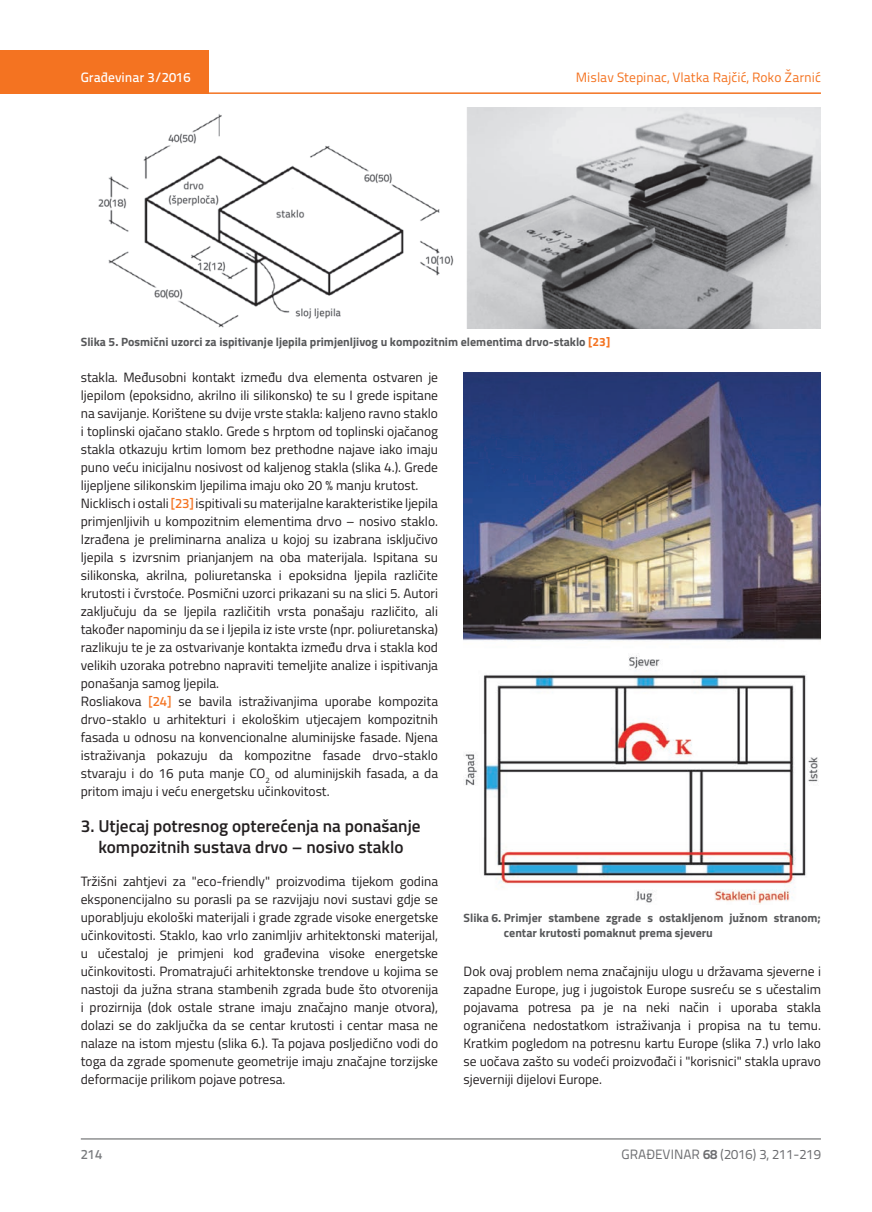
<style>
.page{position:relative;width:872px;height:1212px;background:#fff}
.page>*{position:absolute;margin:0;border:0;box-sizing:border-box;transform-origin:0 0}
.t1{font:600 17.25px/21px "Titillium";color:#231f20;text-align:center}
.t2{font:13.5px/18px "Titillium";color:#231f20;text-align:justify}
.t3{font:13.5px "Titillium Text 22 L";color:#f47321}
.t4{font:13.5px "Titillium Text 22 L";color:#6c6d70}
.t5{font:500 13.5px "Titillium Text 22 L";color:#fff}
.t6{font:500 13.5px "Titillium Text 22 L";color:#787a7d}
.t7{font:700 12px/15px "Titillium";color:#57585a}
.s1{color:#f47321}
.s2{font-family:"Titillium Text 22 L";font-weight:500;color:#f47321}
.s3{font-weight:700}
</style>
<div class="page">
<div style="left:0;top:50px;width:208px;height:44px;background:#f47321"></div>
<hr style="left:0;top:92px;width:821px;height:2px;background:#f47321">
<hr style="left:81px;top:1139px;width:740px;height:1px;background:#57585a">
<img style="left:98px;top:107px;width:723px;height:221px">
<img style="left:463px;top:373px;width:358px;height:531px">
<p class="t5" style="left:81px;top:67px;width:111px">Građevinar 3/2016</p>
<p class="t3" style="left:576px;top:68px;width:247px">Mislav Stepinac, Vlatka Rajčić, Roko Žarnić</p>
<p class="t7" style="left:81px;top:333px;width:531px">Slika 5. Posmični uzorci za ispitivanje ljepila primjenljivog u kompozitnim elementima drvo-staklo <span class="s1">[23]</span></p>
<p class="t2" style="left:81px;top:367px;width:359px;text-align:left">stakla. Međusobni kontakt između dva elementa ostvaren je ljepilom (epoksidno, akrilno ili silikonsko) te su I grede ispitane na savijanje. Korištene su dvije vrste stakla: kaljeno ravno staklo i toplinski ojačano staklo. Grede s hrptom od toplinski ojačanog stakla otkazuju krtim lomom bez prethodne najave iako imaju puno veću inicijalnu nosivost od kaljenog stakla (slika 4.). Grede lijepljene silikonskim ljepilima imaju oko 20 % manju krutost.<br>Nicklisch i ostali <span class="s2">[23]</span> ispitivali su materijalne karakteristike ljepila primjenljivih u kompozitnim elementima drvo – nosivo staklo.<br>Izrađena je preliminarna analiza u kojoj su izabrana isključivo ljepila s izvrsnim prianjanjem na oba materijala. Ispitana su silikonska, akrilna, poliuretanska i epoksidna ljepila različite krutosti i čvrstoće. Posmični uzorci prikazani su na slici 5. Autori zaključuju da se ljepila različitih vrsta ponašaju različito, ali također napominju da se i ljepila iz iste vrste (npr. poliuretanska) razlikuju te je za ostvarivanje kontakta između drva i stakla kod velikih uzoraka potrebno napraviti temeljite analize i ispitivanja ponašanja samog ljepila.<br>Rosliakova <span class="s2">[24]</span> se bavila istraživanjima uporabe kompozita drvo-staklo u arhitekturi i ekološkim utjecajem kompozitnih fasada u odnosu na konvencionalne aluminijske fasade. Njena istraživanja pokazuju da kompozitne fasade drvo-staklo stvaraju i do 16 puta manje CO<sub>2</sub> od aluminijskih fasada, a da pritom imaju i veću energetsku učinkovitost.</p>
<p class="t1" style="left:81px;top:815px;width:341px">3. Utjecaj potresnog opterećenja na ponašanje kompozitnih sustava drvo – nosivo staklo</p>
<p class="t2" style="left:81px;top:872px;width:359px">Tržišni zahtjevi za "eco-friendly" proizvodima tijekom godina eksponencijalno su porasli pa se razvijaju novi sustavi gdje se uporabljuju ekološki materijali i grade zgrade visoke energetske učinkovitosti. Staklo, kao vrlo zanimljiv arhitektonski materijal, u učestaloj je primjeni kod građevina visoke energetske učinkovitosti. Promatrajući arhitektonske trendove u kojima se nastoji da južna strana stambenih zgrada bude što otvorenija i prozirnija (dok ostale strane imaju značajno manje otvora), dolazi se do zaključka da se centar krutosti i centar masa ne nalaze na istom mjestu (slika 6.). Ta pojava posljedično vodi do toga da zgrade spomenute geometrije imaju značajne torzijske deformacije prilikom pojave potresa.</p>
<p class="t7" style="left:504px;top:910px;width:318px;text-indent:-40px">Slika 6. Primjer stambene zgrade s ostakljenom južnom stranom; centar krutosti pomaknut prema sjeveru</p>
<p class="t2" style="left:463px;top:962px;width:359px">Dok ovaj problem nema značajniju ulogu u državama sjeverne i zapadne Europe, jug i jugoistok Europe susreću se s učestalim pojavama potresa pa je na neki način i uporaba stakla ograničena nedostatkom istraživanja i propisa na tu temu.<br>Kratkim pogledom na potresnu kartu Europe (slika 7.) vrlo lako se uočava zašto su vodeći proizvođači i "korisnici" stakla upravo sjeverniji dijelovi Europe.</p>
<p class="t6" style="left:81px;top:1144px;width:23px">214</p>
<p class="t4" style="left:621px;top:1144px;width:201px">GRAĐEVINAR <span class="s3">68</span> (2016) 3, 211-219</p>
</div>
